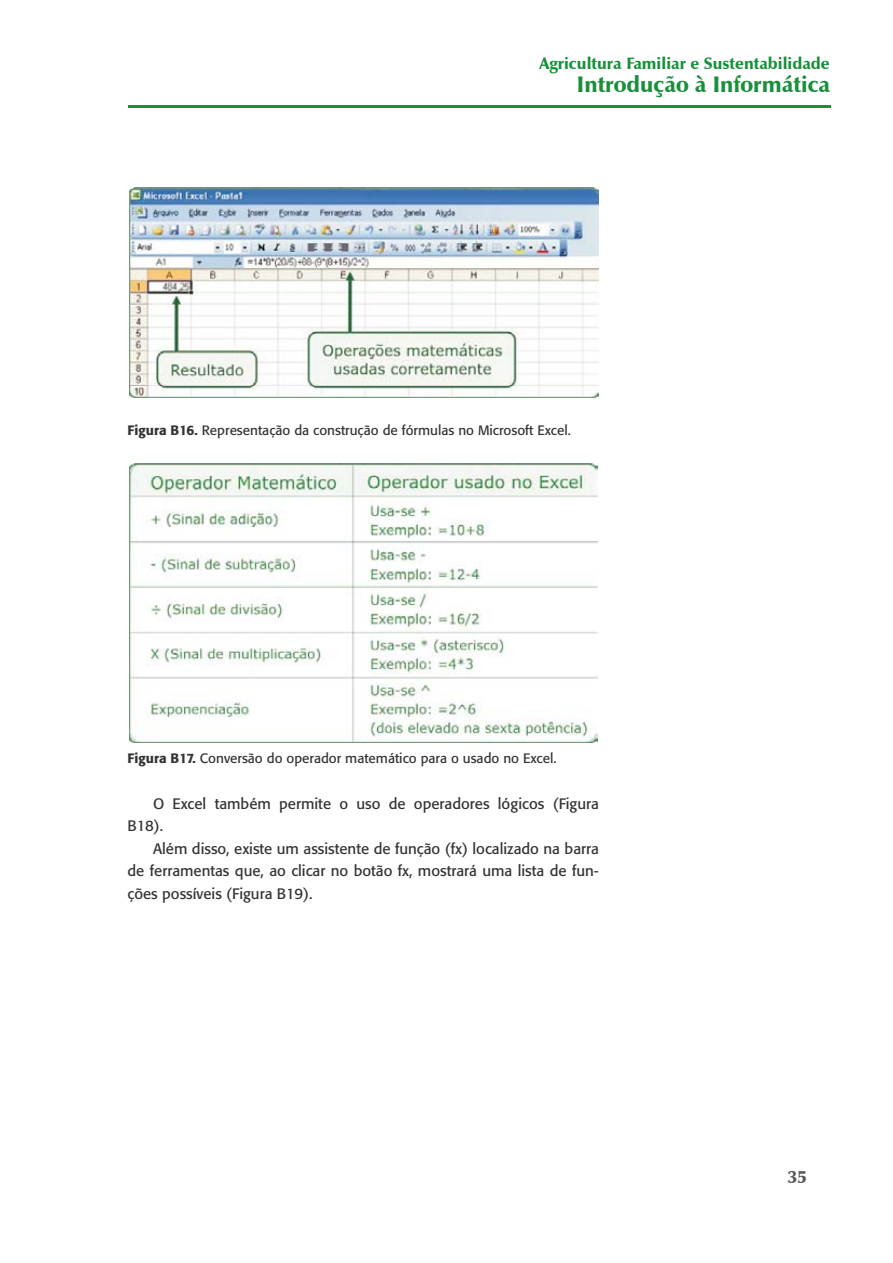
<style>
.page{position:relative;width:893px;height:1263px;background:#fff}
.page>*{position:absolute;margin:0;border:0;box-sizing:border-box;transform-origin:0 0}
.t1{font:900 22.5px "Zapf Humanist 601 BT";color:#1a8f3b}
.t2{font:900 18px "Zapf Humanist 601 BT";color:#58585a}
.t3{font:900 16.5px "Zapf Humanist 601 BT";color:#1a8f3b}
.t4{font:15px/22.5px "Formata";color:#333}
.t5{font:13.5px "Formata";color:#333}
.s1{font-weight:500}
</style>
<div class="page">
<hr style="left:128px;top:105px;width:703px;height:3px;background:#1a8f3b">
<img style="left:129px;top:187px;width:470px;height:210px">
<img style="left:129px;top:464px;width:468px;height:278px">
<p class="t3" style="left:539px;top:53px;width:292px">Agricultura Familiar e Sustentabilidade</p>
<h1 class="t1" style="left:577px;top:70px;width:255px">Introdução à Informática</h1>
<p class="t5" style="left:128px;top:422px;width:445px"><span class="s1">Figura B16.</span> Representação da construção de fórmulas no Microsoft Excel.</p>
<p class="t5" style="left:128px;top:750px;width:430px"><span class="s1">Figura B17.</span> Conversão do operador matemático para o usado no Excel.</p>
<p class="t4" style="left:128px;top:792px;width:473px;text-indent:26px">O Excel também permite o uso de operadores lógicos (Figura<br>B18).</p>
<p class="t4" style="left:128px;top:837px;width:473px;text-align:justify;text-indent:26px">Além disso, existe um assistente de função (fx) localizado na barra de ferramentas que, ao clicar no botão fx, mostrará uma lista de fun&shy;ções possíveis (Figura B19).</p>
<p class="t2" style="left:787px;top:1165px;width:21px">35</p>
</div>
